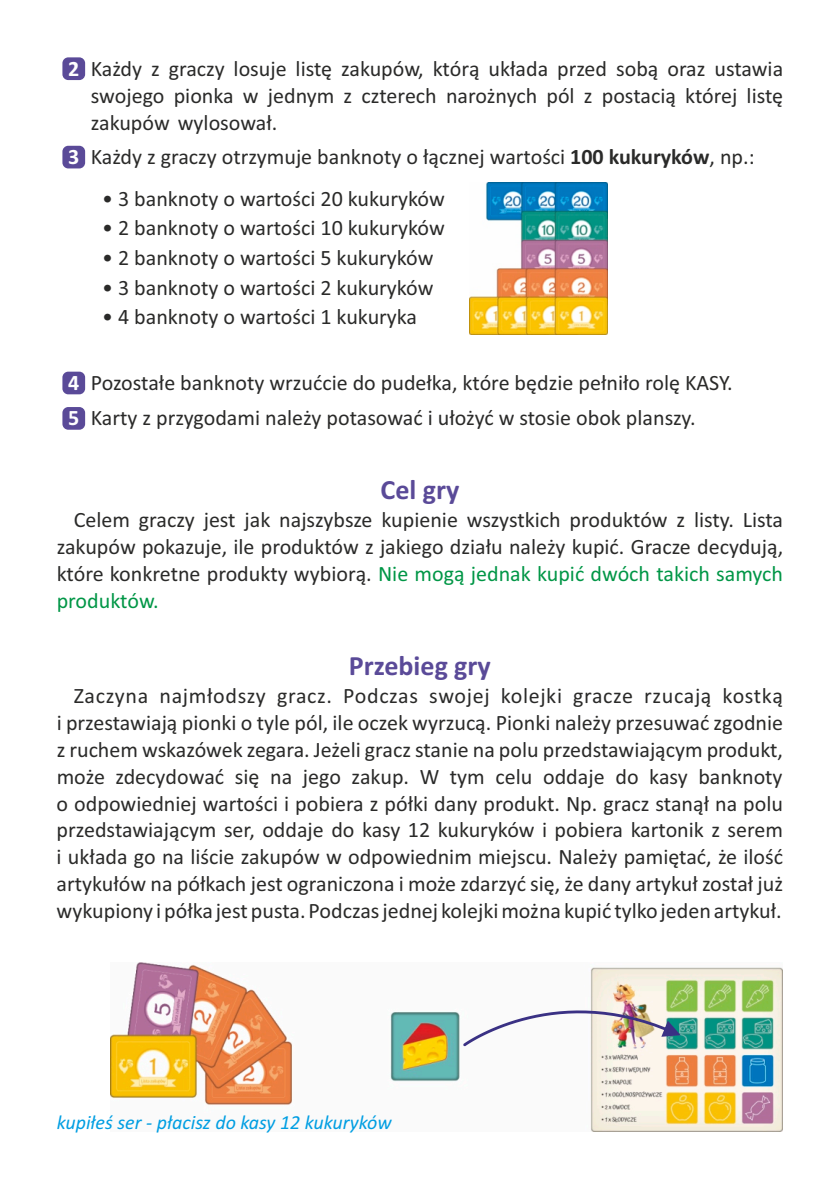
<style>
.page{position:relative;width:840px;height:1191px;background:#fff}
.page>*{position:absolute;margin:0;border:0;box-sizing:border-box;transform-origin:0 0}
.t1{font:700 28px "Calibri";color:#5a4a98}
.t2{font:22px/26.8px "Calibri";color:#2a2a29;text-align:justify}
.t3{font:italic 20px "Calibri";color:#009ee2}
.s1{font-weight:700;color:#fefefe}
.s2{font-weight:700}
.s3{color:#009646}
</style>
<div class="page">
<img style="left:110px;top:962px;width:672px;height:169px">
<img style="left:469px;top:183px;width:138px;height:152px">
<div style="left:62px;top:57px;width:23px;height:23px;background:#5a4a98;border-radius:6px"></div>
<div style="left:62px;top:146px;width:23px;height:22px;background:#5a4a98;border-radius:6px"></div>
<div style="left:62px;top:372px;width:23px;height:22px;background:#5a4a98;border-radius:6px"></div>
<div style="left:62px;top:407px;width:23px;height:23px;background:#5a4a98;border-radius:6px"></div>
<img style="left:463px;top:1010px;width:217px;height:36px">
<p class="t2" style="left:91px;top:57px;width:693px;text-indent:-23px"><span class="s1">2</span> Każdy z graczy losuje listę zakupów, którą układa przed sobą oraz ustawia swojego pionka w jednym z czterech narożnych pól z postacią której listę zakupów wylosował.</p>
<p class="t2" style="left:68px;top:146px;width:687px"><span class="s1">3</span> Każdy z graczy otrzymuje banknoty o łącznej wartości <span class="s2">100 kukuryków</span>, np.:</p>
<p class="t2" style="left:102px;top:187px;width:344px">• 3 banknoty o wartości 20 kukuryków</p>
<p class="t2" style="left:102px;top:216px;width:344px">• 2 banknoty o wartości 10 kukuryków</p>
<p class="t2" style="left:102px;top:246px;width:333px">• 2 banknoty o wartości 5 kukuryków</p>
<p class="t2" style="left:102px;top:276px;width:333px">• 3 banknoty o wartości 2 kukuryków</p>
<p class="t2" style="left:102px;top:305px;width:316px">• 4 banknoty o wartości 1 kukuryka</p>
<p class="t2" style="left:68px;top:367px;width:666px;line-height:35px"><span class="s1">4</span> Pozostałe banknoty wrzućcie do pudełka, które będzie pełniło rolę KASY.<br><span class="s1">5</span> Karty z przygodami należy potasować i ułożyć w stosie obok planszy.</p>
<p class="t1" style="left:380px;top:478px;width:80px">Cel gry</p>
<p class="t2" style="left:57px;top:508px;width:727px;text-indent:17px">Celem graczy jest jak najszybsze kupienie wszystkich produktów z listy. Lista zakupów pokazuje, ile produktów z jakiego działu należy kupić. Gracze decydują, które konkretne produkty wybiorą. <span class="s3">Nie mogą jednak kupić dwóch takich samych produktów.</span></p>
<p class="t1" style="left:349px;top:653px;width:143px">Przebieg gry</p>
<p class="t2" style="left:57px;top:684px;width:727px;text-indent:17px">Zaczyna najmłodszy gracz. Podczas swojej kolejki gracze rzucają kostką i przestawiają pionki o tyle pól, ile oczek wyrzucą. Pionki należy przesuwać zgodnie z ruchem wskazówek zegara. Jeżeli gracz stanie na polu przedstawiającym produkt, może zdecydować się na jego zakup. W tym celu oddaje do kasy banknoty o odpowiedniej wartości i pobiera z półki dany produkt. Np. gracz stanął na polu przedstawiającym ser, oddaje do kasy 12 kukuryków i pobiera kartonik z serem i układa go na liście zakupów w odpowiednim miejscu. Należy pamiętać, że ilość artykułów na półkach jest ograniczona i może zdarzyć się, że dany artykuł został już wykupiony i półka jest pusta. Podczas jednej kolejki można kupić tylko jeden artykuł.</p>
<p class="t3" style="left:57px;top:1114px;width:336px">kupiłeś ser - płacisz do kasy 12 kukuryków</p>
</div>
